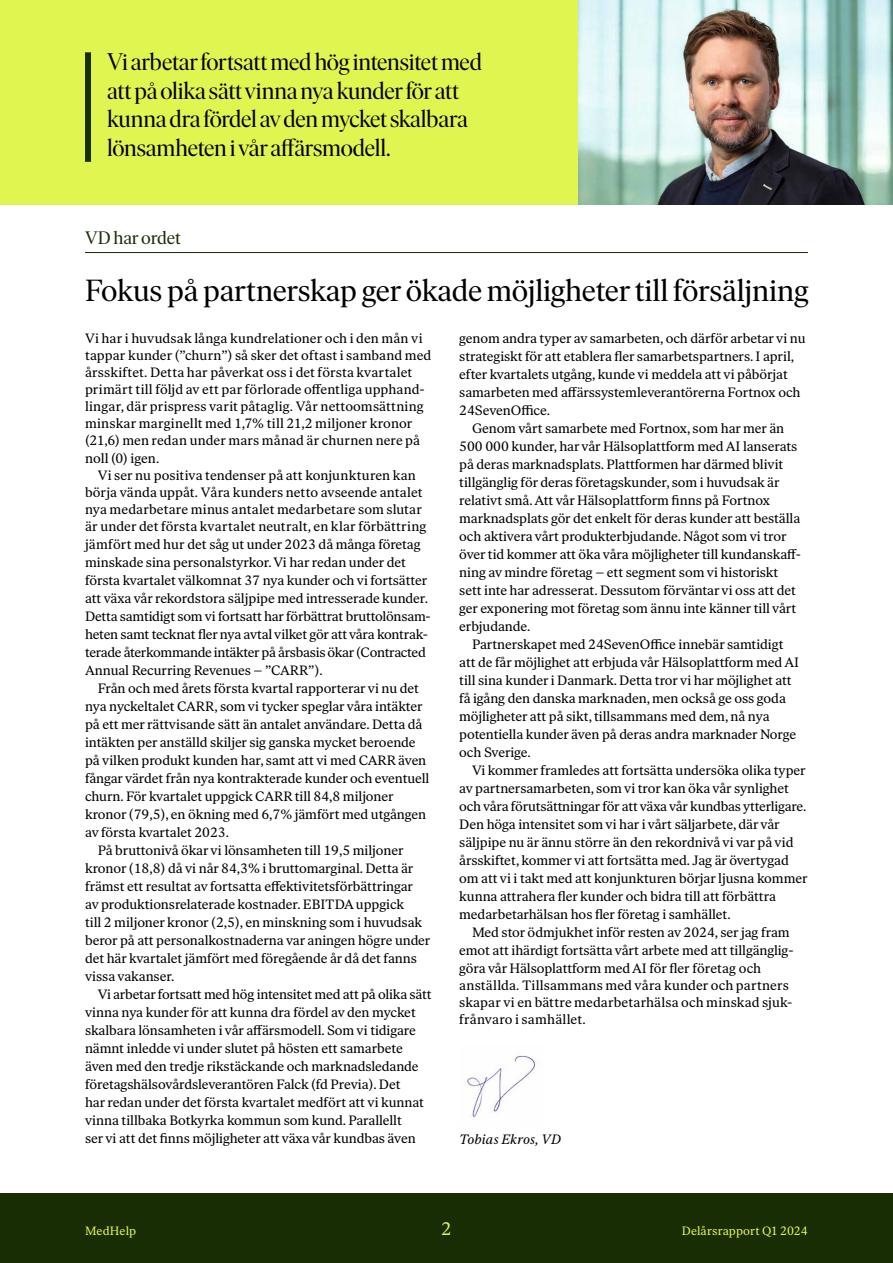
<style>
.page{position:relative;width:893px;height:1263px;background:#fff}
.page>*{position:absolute;margin:0;border:0;box-sizing:border-box;transform-origin:0 0}
.t1{font:30.45px "Ivar Headline";letter-spacing:-.005em;color:#000}
.t2{font:24px/28.5px "Ivar Display";letter-spacing:-.01em;color:#000}
.t3{font:18px "Ivar Headline";letter-spacing:-.01em;color:#192d05}
.t4{font:18px "Ivar Text";color:#e1f550}
.t5{font:13.5px/17.7px "Ivar Text";letter-spacing:-.005em;color:#000}
.t6{font:13.5px "Ivar Text";letter-spacing:.015em;color:#000}
.t7{font:italic 13.5px "Ivar Text";letter-spacing:.005em;color:#000}
.t8{font:12px "Ivar Text";letter-spacing:.005em;color:#e1f550}
</style>
<div class="page">
<img style="left:464px;top:1055px;width:74px;height:62px">
<div style="left:0;top:0;width:893px;height:204px;background:#e1f550"></div>
<div style="left:85px;top:52px;width:6px;height:110px;background:#192d05"></div>
<img style="left:578px;top:0;width:315px;height:204px">
<hr style="left:85px;top:252px;width:723px;height:1px;background:#192d05">
<div style="left:0;top:1193px;width:893px;height:70px;background:#192d05"></div>
<h2 class="t2" style="left:107px;top:48px;width:376px">Vi arbetar fortsatt med hög intensitet med att på olika sätt vinna nya kunder för att kunna dra fördel av den mycket skalbara lönsamheten i vår affärsmodell.</h2>
<h3 class="t3" style="left:85px;top:227px;width:97px">VD har ordet</h3>
<h1 class="t1" style="left:85px;top:273px;width:725px">Fokus på partnerskap ger ökade möjligheter till försäljning</h1>
<p class="t5" style="left:85px;top:330px;width:348px;line-height:17.1px">Vi har i huvudsak långa kundrelationer och i den mån vi tappar kunder (”churn”) så sker det oftast i samband med årsskiftet. Detta har påverkat oss i det första kvartalet primärt till följd av ett par förlorade offentliga upphand&shy;lingar, där prispress varit påtaglig. Vår nettoomsättning minskar marginellt med 1,7% till 21,2 miljoner kronor (21,6) men redan under mars månad är churnen nere på noll (0) igen.</p>
<p class="t5" style="left:85px;top:466px;width:347px;text-indent:13px">Vi ser nu positiva tendenser på att konjunkturen kan börja vända uppåt. Våra kunders netto avseende antalet nya medarbetare minus antalet medarbetare som slutar är under det första kvartalet neutralt, en klar förbättring jämfört med hur det såg ut under 2023 då många företag minskade sina personalstyrkor. Vi har redan under det första kvartalet välkomnat 37 nya kunder och vi fortsätter att växa vår rekordstora säljpipe med intresserade kunder.<br>Detta samtidigt som vi fortsatt har förbättrat bruttolönsam&shy;heten samt tecknat fler nya avtal vilket gör att våra kontrak&shy;terade återkommande intäkter på årsbasis ökar (Contracted Annual Recurring Revenues – ”CARR”).</p>
<p class="t5" style="left:98px;top:679px;width:323px">Från och med årets första kvartal rapporterar vi nu det</p>
<p class="t5" style="left:85px;top:697px;width:339px">nya nyckeltalet CARR, som vi tycker speglar våra intäkter</p>
<p class="t5" style="left:85px;top:715px;width:339px">på ett mer rättvisande sätt än antalet användare. Detta då</p>
<p class="t5" style="left:85px;top:733px;width:332px">intäkten per anställd skiljer sig ganska mycket beroende</p>
<p class="t5" style="left:85px;top:751px;width:343px">på vilken produkt kunden har, samt att vi med CARR även</p>
<p class="t5" style="left:85px;top:769px;width:346px">fångar värdet från nya kontrakterade kunder och eventuell</p>
<p class="t5" style="left:85px;top:787px;width:310px">churn. För kvartalet uppgick CARR till 84,8 miljoner</p>
<p class="t5" style="left:85px;top:805px;width:343px">kronor (79,5), en ökning med 6,7% jämfört med utgången</p>
<p class="t5" style="left:85px;top:823px;width:146px">av första kvartalet 2023.</p>
<p class="t5" style="left:98px;top:841px;width:307px">På bruttonivå ökar vi lönsamheten till 19,5 miljoner</p>
<p class="t5" style="left:85px;top:859px;width:330px">kronor (18,8) då vi når 84,3% i bruttomarginal. Detta är</p>
<p class="t5" style="left:85px;top:877px;width:329px">främst ett resultat av fortsatta effektivitetsförbättringar</p>
<p class="t5" style="left:85px;top:895px;width:320px">av produktionsrelaterade kostnader. EBITDA uppgick</p>
<p class="t5" style="left:85px;top:913px;width:338px">till 2 miljoner kronor (2,5), en minskning som i huvudsak</p>
<p class="t5" style="left:85px;top:931px;width:347px">beror på att personalkostnaderna var aningen högre under</p>
<p class="t5" style="left:85px;top:949px;width:333px">det här kvartalet jämfört med föregående år då det fanns</p>
<p class="t5" style="left:85px;top:967px;width:91px">vissa vakanser.</p>
<p class="t5" style="left:98px;top:985px;width:335px">Vi arbetar fortsatt med hög intensitet med att på olika sätt</p>
<p class="t5" style="left:85px;top:1003px;width:332px">vinna nya kunder för att kunna dra fördel av den mycket</p>
<p class="t5" style="left:85px;top:1021px;width:332px">skalbara lönsamheten i vår affärsmodell. Som vi tidigare</p>
<p class="t5" style="left:85px;top:1039px;width:319px">nämnt inledde vi under slutet på hösten ett samarbete</p>
<p class="t5" style="left:85px;top:1057px;width:335px">även med den tredje rikstäckande och marknadsledande</p>
<p class="t5" style="left:85px;top:1075px;width:317px">företagshälsovårdsleverantören Falck (fd Previa). Det</p>
<p class="t5" style="left:85px;top:1093px;width:340px">har redan under det första kvartalet medfört att vi kunnat</p>
<p class="t5" style="left:85px;top:1111px;width:318px">vinna tillbaka Botkyrka kommun som kund. Parallellt</p>
<p class="t5" style="left:85px;top:1129px;width:332px">ser vi att det finns möjligheter att växa vår kundbas även</p>
<p class="t5" style="left:459px;top:329px;width:348px">genom andra typer av samarbeten, och därför arbetar vi nu</p>
<p class="t5" style="left:459px;top:347px;width:336px">strategiskt för att etablera fler samarbetspartners. I april,</p>
<p class="t5" style="left:459px;top:365px;width:330px">efter kvartalets utgång, kunde vi meddela att vi påbörjat</p>
<p class="t5" style="left:459px;top:383px;width:343px">samarbeten med affärssystemleverantörerna Fortnox och</p>
<p class="t5" style="left:459px;top:401px;width:92px">24SevenOffice.</p>
<p class="t5" style="left:472px;top:419px;width:314px">Genom vårt samarbete med Fortnox, som har mer än</p>
<p class="t5" style="left:459px;top:437px;width:340px">500 000 kunder, har vår Hälsoplattform med AI lanserats</p>
<p class="t5" style="left:459px;top:455px;width:326px">på deras marknadsplats. Plattformen har därmed blivit</p>
<p class="t5" style="left:459px;top:473px;width:322px">tillgänglig för deras företagskunder, som i huvudsak är</p>
<p class="t5" style="left:459px;top:491px;width:312px">relativt små. Att vår Hälsoplattform finns på Fortnox</p>
<p class="t5" style="left:459px;top:509px;width:342px">marknadsplats gör det enkelt för deras kunder att beställa</p>
<p class="t5" style="left:459px;top:527px;width:329px">och aktivera vårt produkterbjudande. Något som vi tror</p>
<p class="t5" style="left:459px;top:545px;width:343px">över tid kommer att öka våra möjligheter till kundanskaff-</p>
<p class="t5" style="left:459px;top:563px;width:320px">ning av mindre företag – ett segment som vi historiskt</p>
<p class="t5" style="left:459px;top:581px;width:338px">sett inte har adresserat. Dessutom förväntar vi oss att det</p>
<p class="t5" style="left:459px;top:599px;width:339px">ger exponering mot företag som ännu inte känner till vårt</p>
<p class="t5" style="left:459px;top:617px;width:73px">erbjudande.</p>
<p class="t5" style="left:472px;top:635px;width:313px">Partnerskapet med 24SevenOffice innebär samtidigt</p>
<p class="t5" style="left:459px;top:653px;width:341px">att de får möjlighet att erbjuda vår Hälsoplattform med AI</p>
<p class="t5" style="left:459px;top:671px;width:334px">till sina kunder i Danmark. Detta tror vi har möjlighet att</p>
<p class="t5" style="left:459px;top:689px;width:328px">få igång den danska marknaden, men också ge oss goda</p>
<p class="t5" style="left:459px;top:707px;width:312px">möjligheter att på sikt, tillsammans med dem, nå nya</p>
<p class="t5" style="left:459px;top:725px;width:338px">potentiella kunder även på deras andra marknader Norge</p>
<p class="t5" style="left:459px;top:743px;width:73px">och Sverige.</p>
<p class="t5" style="left:472px;top:761px;width:335px">Vi kommer framledes att fortsätta undersöka olika typer</p>
<p class="t5" style="left:459px;top:779px;width:331px">av partnersamarbeten, som vi tror kan öka vår synlighet</p>
<p class="t5" style="left:459px;top:797px;width:349px">och våra förutsättningar för att växa vår kundbas ytterligare.</p>
<p class="t5" style="left:459px;top:815px;width:322px">Den höga intensitet som vi har i vårt säljarbete, där vår</p>
<p class="t5" style="left:459px;top:833px;width:336px">säljpipe nu är ännu större än den rekordnivå vi var på vid</p>
<p class="t5" style="left:459px;top:851px;width:331px">årsskiftet, kommer vi att fortsätta med. Jag är övertygad</p>
<p class="t5" style="left:459px;top:869px;width:350px">om att vi i takt med att konjunkturen börjar ljusna kommer</p>
<p class="t5" style="left:459px;top:887px;width:318px">kunna attrahera fler kunder och bidra till att förbättra</p>
<p class="t5" style="left:459px;top:905px;width:273px">medarbetarhälsan hos fler företag i samhället.</p>
<p class="t5" style="left:472px;top:923px;width:319px">Med stor ödmjukhet inför resten av 2024, ser jag fram</p>
<p class="t5" style="left:459px;top:941px;width:336px">emot att ihärdigt fortsätta vårt arbete med att tillgänglig-</p>
<p class="t5" style="left:459px;top:959px;width:303px">göra vår Hälsoplattform med AI för fler företag och</p>
<p class="t6" style="left:459px;top:977px;width:331px">anställda. Tillsammans med våra kunder och partners</p>
<p class="t5" style="left:459px;top:993px;width:335px">skapar vi en bättre medarbetarhälsa och minskad sjuk-</p>
<p class="t5" style="left:459px;top:1010px;width:128px">frånvaro i samhället.</p>
<p class="t7" style="left:459px;top:1131px;width:103px">Tobias Ekros, VD</p>
<p class="t8" style="left:85px;top:1224px;width:53px">MedHelp</p>
<h3 class="t4" style="left:441px;top:1218px;width:12px">2</h3>
<p class="t8" style="left:682px;top:1224px;width:128px">Delårsrapport Q1 2024</p>
</div>
